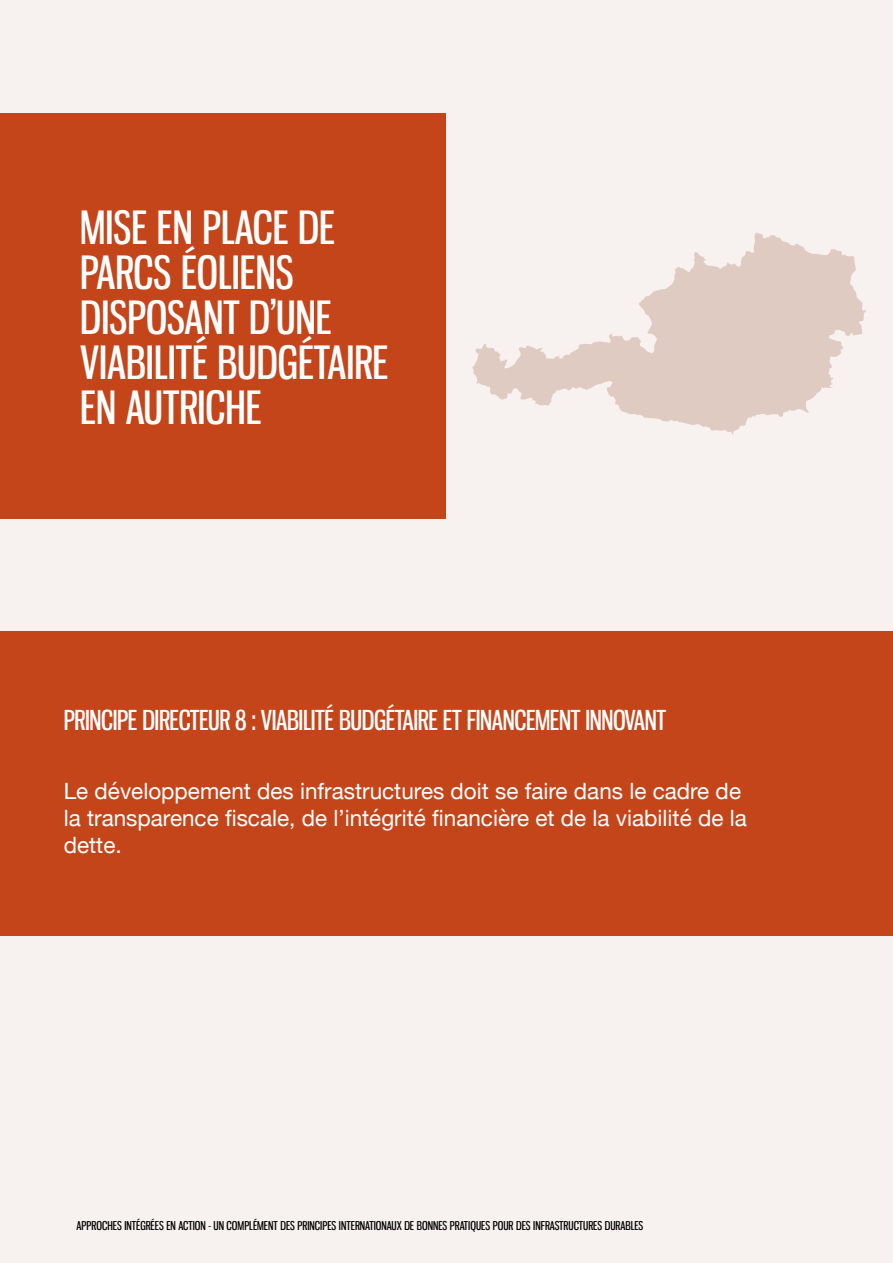
<style>
.page{position:relative;width:893px;height:1263px;background:#f7f1ef}
.page>*{position:absolute;margin:0;border:0;box-sizing:border-box;transform-origin:0 0}
.t1{font:45px/45px "Gnuolane Rg";color:#fff}
.t2{font:27px "Gnuolane Rg";letter-spacing:-.015em;color:#fff}
.t3{font:22.5px/27px "Helvetica Neue";color:#fff}
.t4{font:12px "Gnuolane Rg";color:#000}
</style>
<div class="page">
<svg style="left:472px;top:233px;width:394px;height:202px"></svg>
<div style="left:0;top:631px;width:893px;height:304px;background:#c5451b"></div>
<div style="left:0;top:113px;width:446px;height:405px;background:#c5451b"></div>
<h1 class="t1" style="left:80px;top:204px;width:310px">MISE EN PLACE DE<br>PARCS ÉOLIENS<br>DISPOSANT D’UNE<br>VIABILITÉ BUDGÉTAIRE<br>EN AUTRICHE</h1>
<p class="t2" style="left:64px;top:703px;width:604px">PRINCIPE DIRECTEUR 8 : VIABILITÉ BUDGÉTAIRE ET FINANCEMENT INNOVANT</p>
<p class="t3" style="left:64px;top:779px;width:684px">Le développement des infrastructures doit se faire dans le cadre de la transparence fiscale, de l’intégrité financière et de la viabilité de la dette.</p>
<p class="t4" style="left:77px;top:1218px;width:568px">APPROCHES INTÉGRÉES EN ACTION - UN COMPLÉMENT DES PRINCIPES INTERNATIONAUX DE BONNES PRATIQUES POUR DES INFRASTRUCTURES DURABLES</p>
</div>
